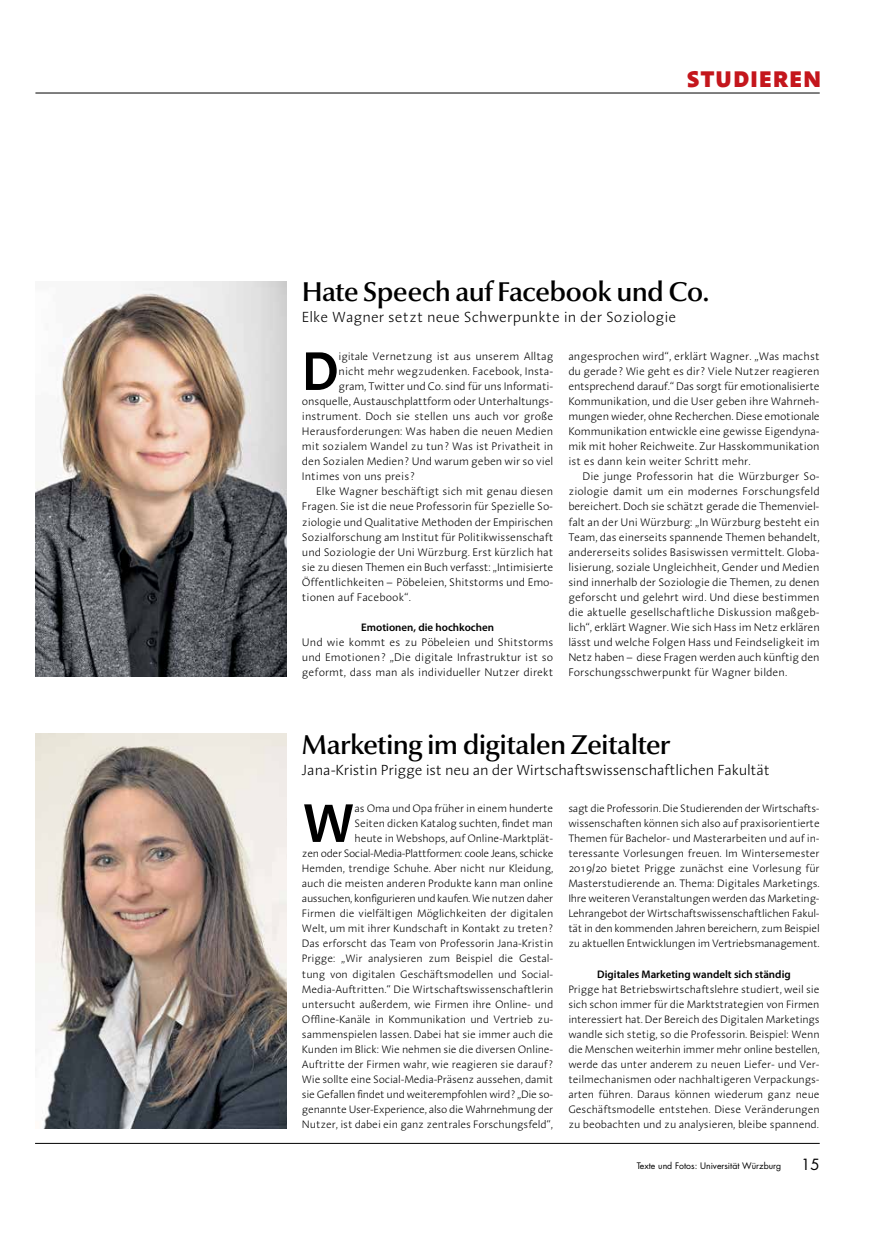
<style>
.page{position:relative;width:886px;height:1241px;background:#fff}
.page>*{position:absolute;margin:0;border:0;box-sizing:border-box;transform-origin:0 0}
.t1{font:600 55.62px "Linotype Aroma";color:#000}
.t2{font:700 31.88px "Linotype Aroma SC";color:#c4161c}
.t3{font:600 27.5px "Optima Nova LT";letter-spacing:-.025em;color:#000}
.t4{font:300 15px "Linotype Aroma";letter-spacing:-.02em;color:#000}
.t5{font:300 15px "Linotype Aroma";color:#000}
.t6{font:15px "Futura";color:#000}
.t7{font:300 11.25px/15px "Linotype Aroma";letter-spacing:-.005em;color:#000;text-align:justify}
.t8{font:300 11px/15px "Linotype Aroma";letter-spacing:-.01em;color:#000;text-align:justify}
.t9{font:600 11px "Myriad Pro";color:#000}
.t10{font:8.75px "Futura";color:#000}
.s1{font-size:11px}
</style>
<div class="page">
<hr style="left:35px;top:93px;width:785px;height:1px;background:#000">
<hr style="left:35px;top:1142px;width:785px;height:1px;background:#000">
<img style="left:36px;top:281px;width:251px;height:395px">
<img style="left:35px;top:733px;width:252px;height:394px">
<h2 class="t2" style="left:686px;top:55px;width:137px">studieren</h2>
<h3 class="t3" style="left:302px;top:276px;width:409px">Hate Speech auf Facebook und Co.</h3>
<h3 class="t5" style="left:302px;top:308px;width:376px">Elke Wagner setzt neue Schwerpunkte in der Soziologie</h3>
<h1 class="t1" style="left:302px;top:335px;width:39px">D</h1>
<p class="t7" style="left:339px;top:348px;width:216px"><span class="s1">igitale</span> Vernetzung ist aus unserem Alltag</p>
<p class="t7" style="left:339px;top:363px;width:216px">nicht mehr wegzudenken. Facebook, Insta-</p>
<p class="t7" style="left:339px;top:378px;width:216px">gram, Twitter und Co. sind für uns Informati-</p>
<p class="t7" style="left:302px;top:393px;width:253px">onsquelle, Austauschplattform oder Unterhaltungs-</p>
<p class="t7" style="left:302px;top:408px;width:253px">instrument. Doch sie stellen uns auch vor große</p>
<p class="t7" style="left:302px;top:423px;width:253px">Herausforderungen: Was haben die neuen Medien</p>
<p class="t7" style="left:302px;top:438px;width:253px">mit sozialem Wandel zu tun? Was ist Privatheit in</p>
<p class="t7" style="left:302px;top:453px;width:253px">den Sozialen Medien? Und warum geben wir so viel</p>
<p class="t7" style="left:302px;top:469px;width:114px">Intimes von uns preis?</p>
<p class="t7" style="left:316px;top:484px;width:239px">Elke Wagner beschäftigt sich mit genau diesen</p>
<p class="t7" style="left:302px;top:499px;width:253px">Fragen. Sie ist die neue Professorin für Spezielle So-</p>
<p class="t7" style="left:302px;top:514px;width:253px">ziologie und Qualitative Methoden der Empirischen</p>
<p class="t7" style="left:302px;top:529px;width:253px">Sozialforschung am Institut für Politikwissenschaft</p>
<p class="t7" style="left:302px;top:544px;width:253px">und Soziologie der Uni Würzburg. Erst kürzlich hat</p>
<p class="t7" style="left:302px;top:559px;width:253px">sie zu diesen Themen ein Buch verfasst: „Intimisierte</p>
<p class="t7" style="left:302px;top:574px;width:253px">Öffentlichkeiten – Pöbeleien, Shitstorms und Emo-</p>
<p class="t7" style="left:302px;top:589px;width:110px">tionen auf Facebook“.</p>
<p class="t9" style="left:361px;top:620px;width:135px">Emotionen, die hochkochen</p>
<p class="t7" style="left:302px;top:634px;width:253px">Und wie kommt es zu Pöbeleien und Shitstorms und Emotionen? „Die digitale Infrastruktur ist so geformt, dass man als individueller Nutzer direkt</p>
<p class="t7" style="left:568px;top:348px;width:253px">angesprochen wird“, erklärt Wagner. „Was machst du gerade? Wie geht es dir? Viele Nutzer reagieren entsprechend darauf.“ Das sorgt für emotionalisierte Kommunikation, und die User geben ihre Wahrneh&shy;mungen wieder, ohne Recherchen. Diese emotionale Kommunikation entwickle eine gewisse Eigendyna&shy;mik mit hoher Reichweite. Zur Hasskommunikation ist es dann kein weiter Schritt mehr.</p>
<p class="t7" style="left:568px;top:469px;width:253px;text-indent:14px">Die junge Professorin hat die Würzburger So&shy;ziologie damit um ein modernes Forschungsfeld bereichert. Doch sie schätzt gerade die Themenviel&shy;falt an der Uni Würzburg: „In Würzburg besteht ein Team, das einerseits spannende Themen behandelt, andererseits solides Basiswissen vermittelt. Globa&shy;lisierung, soziale Ungleichheit, Gender und Medien sind innerhalb der Soziologie die Themen, zu denen geforscht und gelehrt wird. Und diese bestimmen die aktuelle gesellschaftliche Diskussion maßgeb&shy;lich“, erklärt Wagner. Wie sich Hass im Netz erklären lässt und welche Folgen Hass und Feindseligkeit im Netz haben – diese Fragen werden auch künftig den Forschungsschwerpunkt für Wagner bilden.</p>
<h3 class="t3" style="left:302px;top:728px;width:370px">Marketing im digitalen Zeitalter</h3>
<h3 class="t4" style="left:302px;top:760px;width:470px">Jana-Kristin Prigge ist neu an der Wirtschaftswissenschaftlichen Fakultät</h3>
<p class="t8" style="left:302px;top:800px;width:253px;text-align:right">as Oma und Opa früher in einem hunderte<br>Seiten dicken Katalog suchten, findet man<br>heute in Webshops, auf Online-Marktplät-<br>zen oder Social-Media-Plattformen: coole Jeans, schicke Hemden, trendige Schuhe. Aber nicht nur Kleidung, auch die meisten anderen Produkte kann man online aussuchen, konfigurieren und kaufen. Wie nutzen daher Firmen die vielfältigen Möglichkeiten der digitalen Welt, um mit ihrer Kundschaft in Kontakt zu treten?<br>Das erforscht das Team von Professorin Jana-Kristin Prigge: „Wir analysieren zum Beispiel die Gestal&shy;tung von digitalen Geschäftsmodellen und Social-Media-Auftritten.“ Die Wirtschaftswissenschaftlerin untersucht außerdem, wie Firmen ihre Online- und Offline-Kanäle in Kommunikation und Vertrieb zu&shy;sammenspielen lassen. Dabei hat sie immer auch die Kunden im Blick: Wie nehmen sie die diversen Online-Auftritte der Firmen wahr, wie reagieren sie darauf?<br>Wie sollte eine Social-Media-Präsenz aussehen, damit sie Gefallen findet und weiterempfohlen wird? „Die so&shy;genannte User-Experience, also die Wahrnehmung der Nutzer, ist dabei ein ganz zentrales Forschungsfeld“,</p>
<p class="t8" style="left:568px;top:800px;width:253px">sagt die Professorin. Die Studierenden der Wirtschafts&shy;wissenschaften können sich also auf praxisorientierte Themen für Bachelor- und Masterarbeiten und auf in&shy;teressante Vorlesungen freuen. Im Wintersemester 2019/20 bietet Prigge zunächst eine Vorlesung für Masterstudierende an. Thema: Digitales Marketings.<br>Ihre weiteren Veranstaltungen werden das Marketing-Lehrangebot der Wirtschaftswissenschaftlichen Fakul&shy;tät in den kommenden Jahren bereichern, zum Beispiel zu aktuellen Entwicklungen im Vertriebsmanagement.</p>
<h1 class="t1" style="left:302px;top:786px;width:55px">W</h1>
<p class="t9" style="left:597px;top:966px;width:195px">Digitales Marketing wandelt sich ständig</p>
<p class="t8" style="left:568px;top:981px;width:253px">Prigge hat Betriebswirtschaftslehre studiert, weil sie sich schon immer für die Marktstrategien von Firmen interessiert hat. Der Bereich des Digitalen Marketings wandle sich stetig, so die Professorin. Beispiel: Wenn die Menschen weiterhin immer mehr online bestellen, werde das unter anderem zu neuen Liefer- und Ver&shy;teilmechanismen oder nachhaltigeren Verpackungs&shy;arten führen. Daraus können wiederum ganz neue Geschäftsmodelle entstehen. Diese Veränderungen zu beobachten und zu analysieren, bleibe spannend.</p>
<p class="t10" style="left:637px;top:1159px;width:146px">Texte und Fotos: Universität Würzburg</p>
<h3 class="t6" style="left:801px;top:1154px;width:20px">15</h3>
</div>
